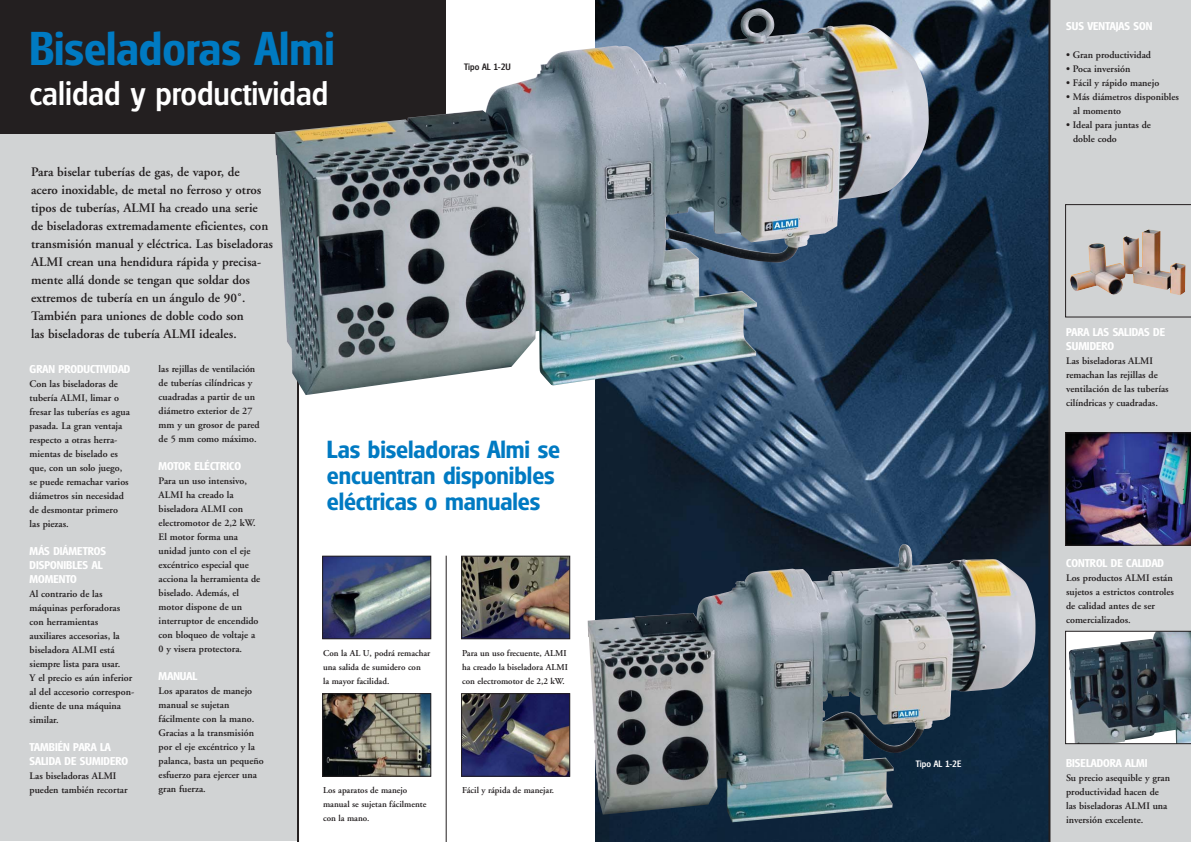
<style>
.page{position:relative;width:1191px;height:842px;background:#fff}
.page>*{position:absolute;margin:0;border:0;box-sizing:border-box;transform-origin:0 0}
.t1{font:600 46px "Glasgow";color:#007ac2}
.t2{font:500 33px "Glasgow";color:#fff}
.t3{font:600 24px/26px "Glasgow";letter-spacing:-.005em;color:#007ac2}
.t4{font:600 13px/18px "Adobe Garamond";color:#231f20}
.t5{font:600 11px/14px "Glasgow";color:#fff}
.t6{font:600 10px/14px "Adobe Garamond";color:#231f20}
.t7{font:600 9px/14px "Adobe Garamond";color:#231f20}
.t8{font:500 9px "Glasgow";color:#fff}
.t9{font:500 9px "Glasgow";color:#231f20}
</style>
<div class="page">
<div style="left:1049px;top:0;width:141px;height:841px;background:#d1d3d4"></div>
<img style="left:596px;top:0;width:452px;height:841px">
<img style="left:1065px;top:432px;width:125px;height:114px">
<svg style="left:1065px;top:631px;width:125px;height:113px;background:#646f77"></svg>
<hr style="left:1048px;top:0;width:2px;height:841px;background:#231f20">
<img style="left:595px;top:8px;width:333px;height:372px">
<img style="left:595px;top:544px;width:440px;height:278px">
<svg style="left:1065px;top:204px;width:125px;height:113px"></svg>
<div style="left:0;top:133px;width:298px;height:708px;background:#d1d3d4"></div>
<div style="left:0;top:0;width:445px;height:133px;background:#231f20"></div>
<hr style="left:446px;top:556px;width:1px;height:285px;background:#231f20">
<img style="left:324px;top:558px;width:105px;height:79px">
<div style="left:322px;top:556px;width:109px;height:83px;border:1px solid #231f20"></div>
<img style="left:324px;top:695px;width:105px;height:80px">
<div style="left:322px;top:693px;width:109px;height:84px;border:1px solid #231f20"></div>
<img style="left:463px;top:558px;width:105px;height:79px">
<div style="left:461px;top:556px;width:109px;height:83px;border:1px solid #231f20"></div>
<img style="left:463px;top:695px;width:105px;height:80px">
<div style="left:461px;top:693px;width:109px;height:84px;border:1px solid #231f20"></div>
<hr style="left:297px;top:133px;width:2px;height:708px;background:#231f20">
<img style="left:275px;top:47px;width:320px;height:348px">
<img style="left:587px;top:620px;width:8px;height:124px">
<p class="t1" style="left:29px;top:21px;width:307px">Biseladoras Almi</p>
<p class="t2" style="left:29px;top:74px;width:300px">calidad y productividad</p>
<p class="t9" style="left:464px;top:61px;width:48px">Tipo AL 1-2U</p>
<p class="t4" style="left:31px;top:163px;width:243px">Para biselar tuberías de gas, de vapor, de<br>acero inoxidable, de metal no ferroso y otros tipos de tuberías, ALMI ha creado una serie<br>de biseladoras extremadamente eficientes, con transmisión manual y eléctrica. Las biseladoras ALMI crean una hendidura rápida y precisa&shy;mente allá donde se tengan que soldar dos extremos de tubería en un ángulo de 90˚.<br>También para uniones de doble codo son<br>las biseladoras de tubería ALMI ideales.</p>
<p class="t5" style="left:30px;top:362px;width:102px">GRAN PRODUCTIVIDAD</p>
<p class="t6" style="left:30px;top:377px;width:102px">Con las biseladoras de tubería ALMI, limar o fresar las tuberías es agua pasada. La gran ventaja respecto a otras herra&shy;mientas de biselado es que, con un solo juego, se puede remachar varios diámetros sin necesidad de desmontar primero las piezas.</p>
<p class="t5" style="left:30px;top:544px;width:78px">MÁS DIÁMETROS<br>DISPONIBLES AL<br>MOMENTO</p>
<p class="t6" style="left:30px;top:587px;width:106px">Al contrario de las máquinas perforadoras con herramientas auxiliares accesorias, la biseladora ALMI está siempre lista para usar.<br>Y el precio es aún inferior al del accesorio correspon&shy;diente de una máquina similar.</p>
<p class="t5" style="left:30px;top:740px;width:100px">TAMBIÉN PARA LA<br>SALIDA DE SUMIDERO</p>
<p class="t6" style="left:30px;top:769px;width:99px">Las biseladoras ALMI pueden también recortar</p>
<p class="t6" style="left:159px;top:362px;width:102px">las rejillas de ventilación de tuberías cilíndricas y cuadradas a partir de un diámetro exterior de 27 mm y un grosor de pared de 5 mm como máximo.</p>
<p class="t5" style="left:159px;top:459px;width:84px">MOTOR ELÉCTRICO</p>
<p class="t6" style="left:159px;top:474px;width:103px">Para un uso intensivo,<br>ALMI ha creado la biseladora ALMI con electromotor de 2,2 kW.<br>El motor forma una unidad junto con el eje excéntrico especial que acciona la herramienta de biselado. Además, el motor dispone de un interruptor de encendido con bloqueo de voltaje a<br>0 y visera protectora.</p>
<p class="t5" style="left:159px;top:669px;width:40px">MANUAL</p>
<p class="t6" style="left:159px;top:684px;width:107px">Los aparatos de manejo manual se sujetan fácilmente con la mano.<br>Gracias a la transmisión por el eje excéntrico y la palanca, basta un pequeño esfuerzo para ejercer una gran fuerza.</p>
<p class="t3" style="left:327px;top:436px;width:235px">Las biseladoras Almi se encuentran disponibles eléctricas o manuales</p>
<p class="t7" style="left:323px;top:646px;width:109px">Con la AL U, podrá remachar una salida de sumidero con<br>la mayor facilidad.</p>
<p class="t7" style="left:462px;top:646px;width:107px">Para un uso frecuente, ALMI ha creado la biseladora ALMI con electromotor de 2,2 kW.</p>
<p class="t7" style="left:323px;top:783px;width:105px">Los aparatos de manejo manual se sujetan fácilmente con la mano.</p>
<p class="t7" style="left:462px;top:783px;width:94px">Fácil y rápida de manejar.</p>
<p class="t8" style="left:915px;top:759px;width:47px">Tipo AL 1-2E</p>
<p class="t5" style="left:1066px;top:18px;width:88px">SUS VENTAJAS SON</p>
<p class="t6" style="left:1066px;top:48px;width:86px">• Gran productividad</p>
<p class="t6" style="left:1066px;top:62px;width:66px">• Poca inversión</p>
<p class="t6" style="left:1066px;top:76px;width:95px">• Fácil y rápido manejo</p>
<p class="t6" style="left:1073px;top:90px;width:107px;text-indent:-7px">• Más diámetros disponibles al momento</p>
<p class="t6" style="left:1073px;top:118px;width:79px;text-indent:-7px">• Ideal para juntas de doble codo</p>
<p class="t5" style="left:1066px;top:325px;width:100px">PARA LAS SALIDAS DE<br>SUMIDERO</p>
<p class="t6" style="left:1066px;top:354px;width:104px">Las biseladoras ALMI remachan las rejillas de ventilación de las tuberías cilíndricas y cuadradas.</p>
<p class="t5" style="left:1066px;top:556px;width:99px">CONTROL DE CALIDAD</p>
<p class="t6" style="left:1066px;top:571px;width:109px">Los productos ALMI están sujetos a estrictos controles de calidad antes de ser comercializados.</p>
<p class="t5" style="left:1066px;top:755px;width:83px">BISELADORA ALMI</p>
<p class="t6" style="left:1066px;top:771px;width:105px">Su precio asequible y gran productividad hacen de las biseladoras ALMI una inversión excelente.</p>
</div>
